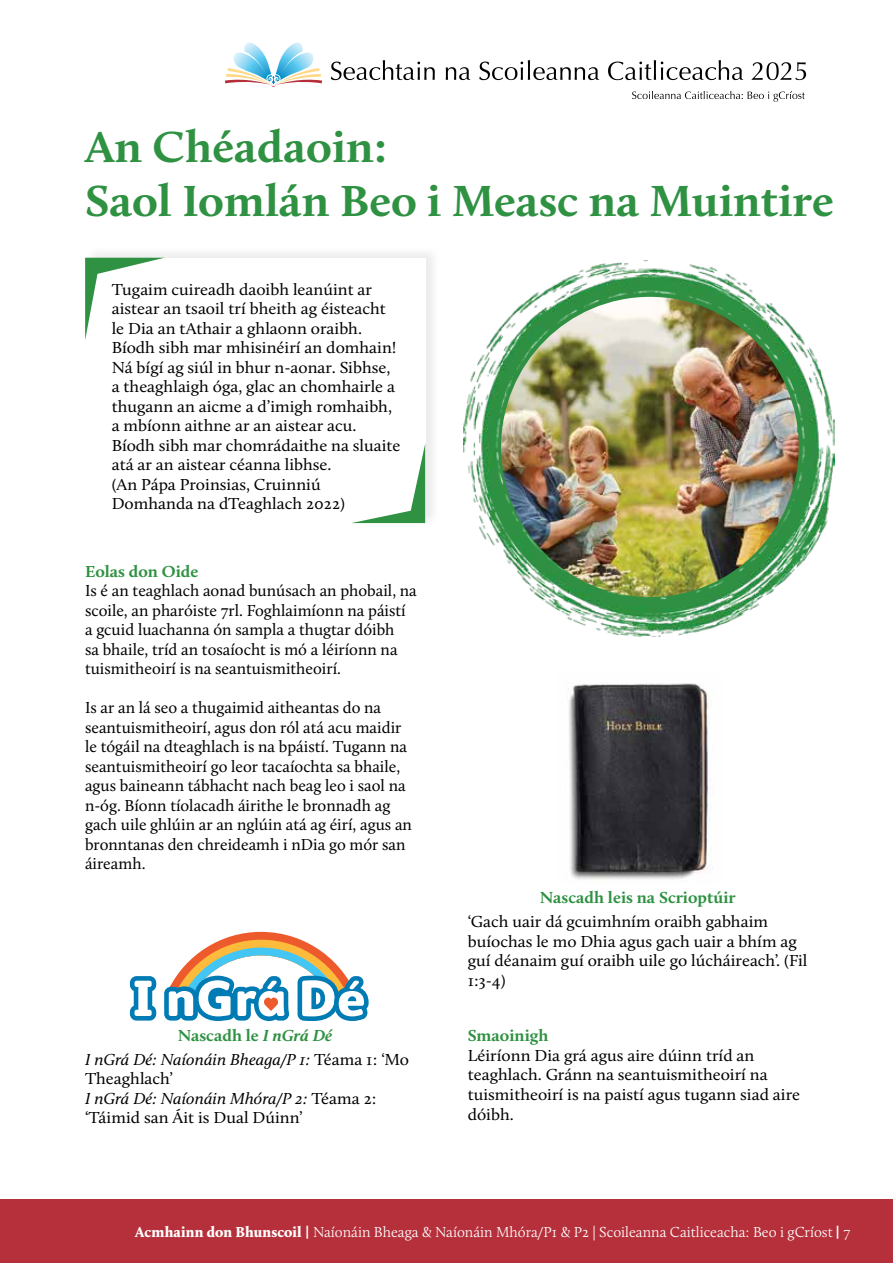
<style>
.page{position:relative;width:893px;height:1263px;background:#fff}
.page>*{position:absolute;margin:0;border:0;box-sizing:border-box;transform-origin:0 0}
.t1{font:700 45px/54px "Calluna";color:#2f9142;scale:1.05 1}
.t2{font:16.5px/19.5px "Calluna";color:#000;scale:1.05 1}
.t3{font:16.5px/19.5px "Calluna";color:#000}
.t4{font:italic 16.5px/23.7px "Calluna";color:#000;scale:1.05 1}
.t5{font:700 16.5px "Calluna";color:#2f9142;scale:1.05 1}
.t6{font:300 15px "Calluna";color:#fff}
.s1{font-weight:700;font-style:normal;color:#2f9142}
.s2{font-weight:700;color:#2f9142}
.s3{font-style:normal}
.s4{font-style:italic}
.s5{font-weight:900}
.s6{font-family:"Karmina";font-weight:700}
</style>
<div class="page">
<div style="left:0;top:1199px;width:893px;height:64px;background:#b6303b"></div>
<svg style="left:225px;top:43px;width:97px;height:44px"></svg>
<svg style="left:632px;top:91px;width:173px;height:11px"></svg>
<svg style="left:331px;top:60px;width:104px;height:20px"></svg>
<svg style="left:446px;top:67px;width:24px;height:13px"></svg>
<svg style="left:479px;top:60px;width:120px;height:20px"></svg>
<svg style="left:608px;top:60px;width:135px;height:20px"></svg>
<svg style="left:751px;top:62px;width:55px;height:18px"></svg>
<img style="left:463px;top:261px;width:371px;height:375px">
<img style="left:501px;top:297px;width:298px;height:300px">
<div style="left:84px;top:245px;width:356px;height:282px;background:#f9f9f9"></div>
<div style="left:85px;top:258px;width:340px;height:265px;background:#fff"></div>
<svg style="left:85px;top:258px;width:78px;height:82px"></svg>
<svg style="left:352px;top:445px;width:73px;height:78px"></svg>
<img style="left:568px;top:683px;width:143px;height:197px">
<svg style="left:130px;top:976px;width:26px;height:44px"></svg>
<svg style="left:164px;top:932px;width:205px;height:89px"></svg>
<h1 class="t1" style="left:85px;top:119px;width:715px">An Chéadaoin:<br>Saol Iomlán Beo i Measc na Muintire</h1>
<p class="t2" style="left:112px;top:279px;width:277px">Tugaim cuireadh daoibh leanúint ar aistear an tsaoil trí bheith ag éisteacht le Dia an tAthair a ghlaonn oraibh.<br>Bíodh sibh mar mhisinéirí an domhain!<br>Ná bígí ag siúl in bhur n-aonar. Sibhse, a theaghlaigh óga, glac an chomhairle a thugann an aicme a d’imigh romhaibh, a mbíonn aithne ar an aistear acu.<br>Bíodh sibh mar chomrádaithe na sluaite atá ar an aistear céanna libhse.<br>(An Pápa Proinsias, Cruinniú Domhanda na dTeaghlach 2022)</p>
<p class="t5" style="left:85px;top:561px;width:110px">Eolas don Oide</p>
<p class="t3" style="left:85px;top:581px;width:333px">Is é an teaghlach aonad bunúsach an phobail, na scoile, an pharóiste 7rl. Foghlaimíonn na páistí a gcuid luachanna ón sampla a thugtar dóibh<br>sa bhaile, tríd an tosaíocht is mó a léiríonn na tuismitheoirí is na seantuismitheoirí.</p>
<p class="t3" style="left:85px;top:698px;width:328px">Is ar an lá seo a thugaimid aitheantas do na seantuismitheoirí, agus don ról atá acu maidir le tógáil na dteaghlach is na bpáistí. Tugann na seantuismitheoirí go leor tacaíochta sa bhaile, agus baineann tábhacht nach beag leo i saol na n-óg. Bíonn tíolacadh áirithe le bronnadh ag gach uile ghlúin ar an nglúin atá ag éirí, agus an bronntanas den chreideamh i nDia go mór san áireamh.</p>
<p class="t4" style="left:85px;top:1023px;width:310px;text-indent:93px"><span class="s1">Nascadh le</span> <span class="s2">I nGrá Dé<br></span>I nGrá Dé: Naíonáin Bheaga/P 1: <span class="s3">Téama 1: ‘Mo</span></p>
<p class="t2" style="left:85px;top:1069px;width:279px">Theaghlach’<br><span class="s4">I nGrá Dé: Naíonáin Mhóra/P 2:</span> Téama 2: ‘Táimid san Áit is Dual Dúinn’</p>
<p class="t5" style="left:540px;top:888px;width:188px">Nascadh leis na Scrioptúir</p>
<p class="t2" style="left:468px;top:912px;width:325px">‘Gach uair dá gcuimhním oraibh gabhaim buíochas le mo Dhia agus gach uair a bhím ag guí déanaim guí oraibh uile go lúcháireach’. (Fil 1:3-4)</p>
<p class="t5" style="left:468px;top:1026px;width:79px">Smaoinigh</p>
<p class="t2" style="left:468px;top:1045px;width:318px">Léiríonn Dia grá agus aire dúinn tríd an teaghlach. Gránn na seantuismitheoirí na tuismitheoirí is na paistí agus tugann siad aire dóibh.</p>
<p class="t6" style="left:135px;top:1223px;width:717px"><span class="s5">Acmhainn don Bhunscoil</span> <span class="s6">|</span> Naíonáin Bheaga &amp; Naíonáin Mhóra/P1 &amp; P2 | Scoileanna Caitliceacha: Beo i gCríost <span class="s6">|</span> 7</p>
</div>
